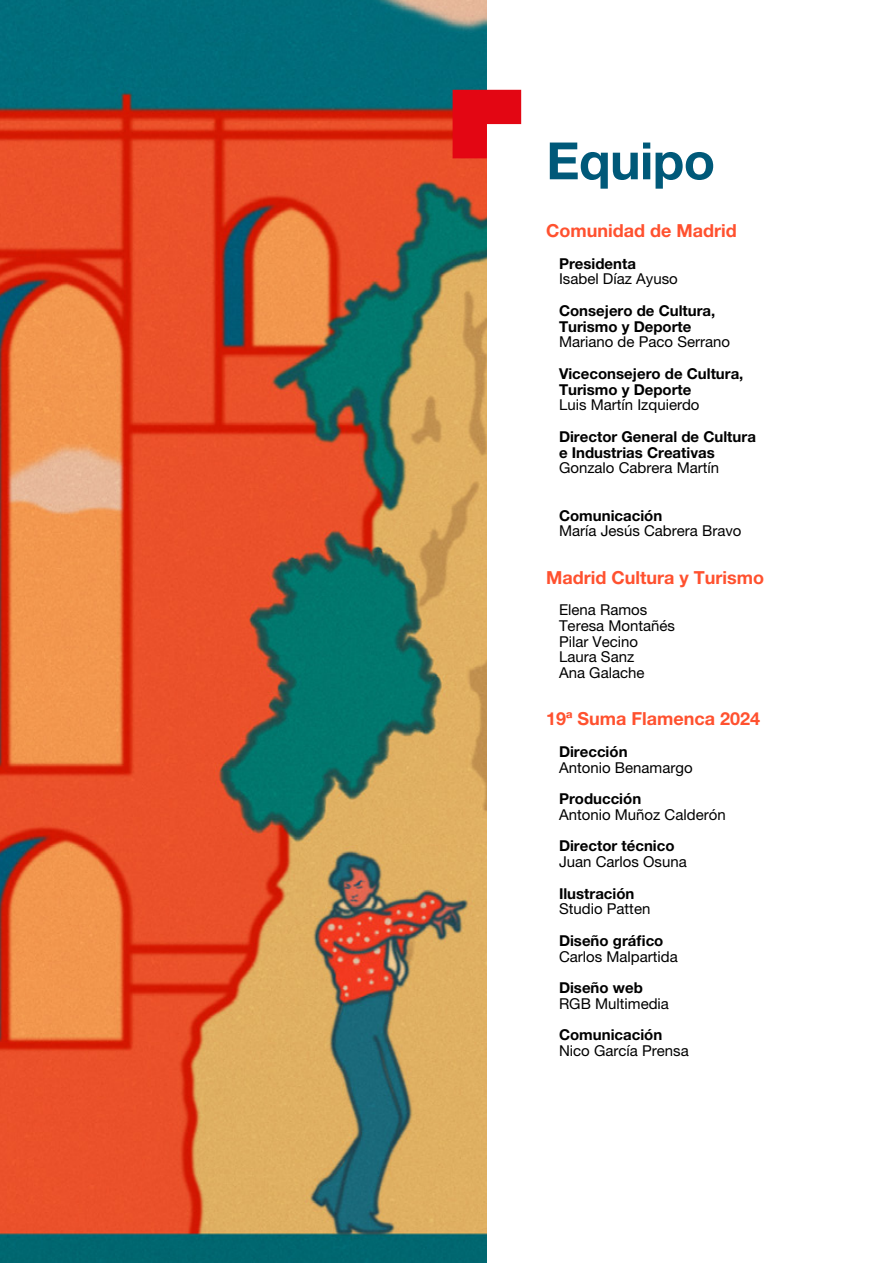
<style>
.page{position:relative;width:893px;height:1263px;background:#fff}
.page>*{position:absolute;margin:0;border:0;box-sizing:border-box;transform-origin:0 0}
.t1{font:700 51.45px "Helvetica Neue LT Pro";letter-spacing:-.01em;color:#005979}
.t2{font:700 18px "Helvetica Neue LT Pro";color:#ff512f}
.t3{font:15px/15.8px "Helvetica Neue LT Pro";color:#000}
.t4{font:700 15px/15.8px "Helvetica Neue LT Pro";color:#000}
</style>
<div class="page">
<img style="left:0;top:0;width:487px;height:1263px">
<svg style="left:453px;top:90px;width:68px;height:68px"></svg>
<h1 class="t1" style="left:546px;top:129px;width:170px">Equipo</h1>
<p class="t2" style="left:546px;top:219px;width:192px">Comunidad de Madrid</p>
<p class="t4" style="left:559px;top:255px;width:78px">Presidenta</p>
<p class="t3" style="left:559px;top:271px;width:120px">Isabel Díaz Ayuso</p>
<p class="t4" style="left:559px;top:302px;width:158px">Consejero de Cultura,<br>Turismo y Deporte</p>
<p class="t3" style="left:559px;top:334px;width:173px">Mariano de Paco Serrano</p>
<p class="t4" style="left:559px;top:365px;width:186px">Viceconsejero de Cultura,<br>Turismo y Deporte</p>
<p class="t3" style="left:559px;top:397px;width:142px">Luis Martín Izquierdo</p>
<p class="t4" style="left:559px;top:428px;width:198px">Director General de Cultura e Industrias Creativas</p>
<p class="t3" style="left:559px;top:460px;width:162px">Gonzalo Cabrera Martín</p>
<p class="t4" style="left:559px;top:507px;width:105px">Comunicación</p>
<p class="t3" style="left:559px;top:523px;width:184px">María Jesús Cabrera Bravo</p>
<p class="t2" style="left:546px;top:566px;width:219px">Madrid Cultura y Turismo</p>
<p class="t3" style="left:559px;top:602px;width:118px">Elena Ramos<br>Teresa Montañés<br>Pilar Vecino<br>Laura Sanz<br>Ana Galache</p>
<p class="t2" style="left:546px;top:708px;width:215px">19ª Suma Flamenca 2024</p>
<p class="t4" style="left:559px;top:743px;width:70px">Dirección</p>
<p class="t3" style="left:559px;top:759px;width:135px">Antonio Benamargo</p>
<p class="t4" style="left:559px;top:790px;width:84px">Producción</p>
<p class="t3" style="left:559px;top:806px;width:168px">Antonio Muñoz Calderón</p>
<p class="t4" style="left:559px;top:838px;width:117px">Director técnico</p>
<p class="t3" style="left:559px;top:854px;width:129px">Juan Carlos Osuna</p>
<p class="t4" style="left:559px;top:885px;width:77px">Ilustración</p>
<p class="t3" style="left:559px;top:901px;width:93px">Studio Patten</p>
<p class="t4" style="left:559px;top:932px;width:106px">Diseño gráfico</p>
<p class="t3" style="left:559px;top:948px;width:120px">Carlos Malpartida</p>
<p class="t4" style="left:559px;top:979px;width:85px">Diseño web</p>
<p class="t3" style="left:559px;top:995px;width:112px">RGB Multimedia</p>
<p class="t4" style="left:559px;top:1027px;width:105px">Comunicación</p>
<p class="t3" style="left:559px;top:1043px;width:131px">Nico García Prensa</p>
</div>
